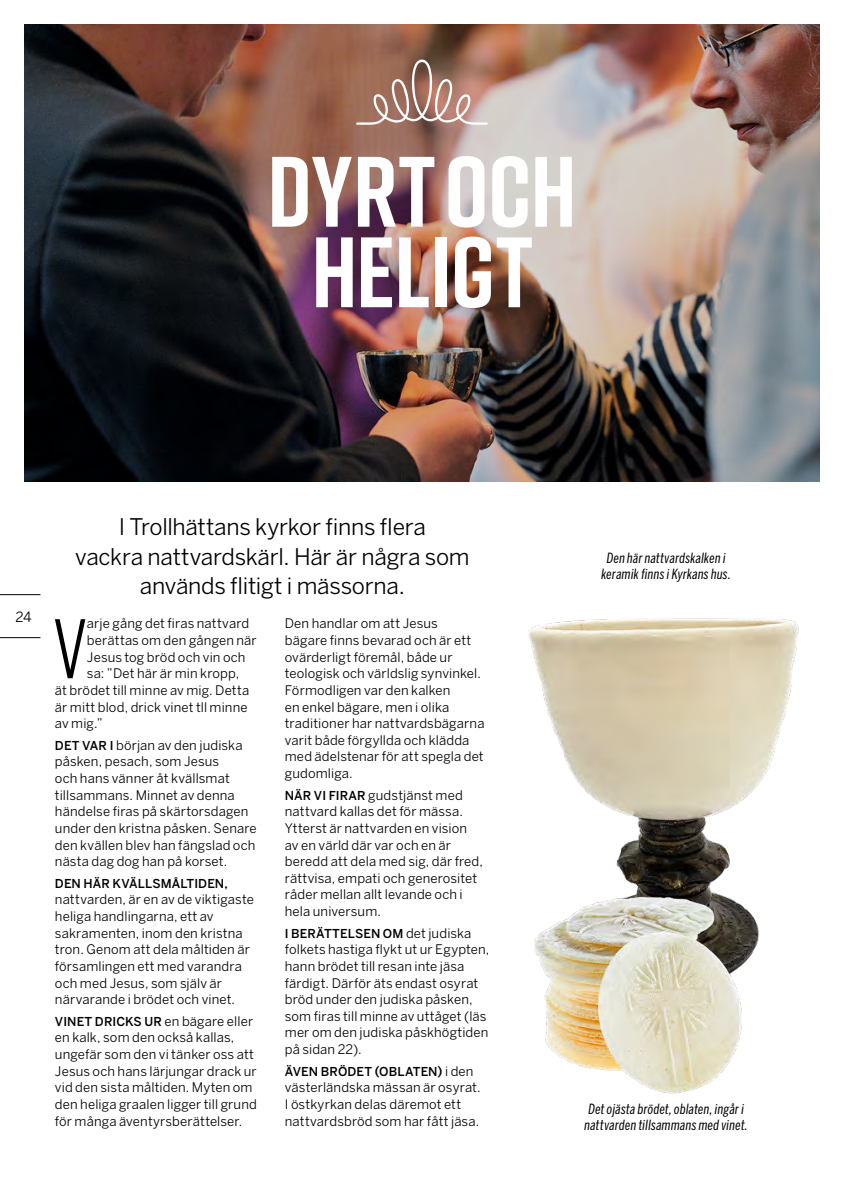
<style>
.page{position:relative;width:844px;height:1191px;background:#fff}
.page>*{position:absolute;margin:0;border:0;box-sizing:border-box;transform-origin:0 0}
.t1{font:700 99.75px/80.5px "Rift";letter-spacing:-.01em;color:#fff;text-align:center}
.t2{font:84.35px "Rift";color:#000}
.t3{font:22.75px/29.8px "Benton Sans";letter-spacing:-.01em;color:#000;text-align:center}
.t4{font:italic 14px/15.8px "Benton Sans Compressed";letter-spacing:.015em;color:#000;text-align:center}
.t5{font:14px "Benton Sans";color:#000}
.t6{font:13.12px/16.6px "Benton Sans";letter-spacing:.01em;color:#000}
.t7{font:500 12.25px "Benton Sans";letter-spacing:.01em;color:#000}
.s1{font-weight:500;font-size:12.25px}
.s2{font-weight:400;font-size:13.12px}
</style>
<div class="page">
<img style="left:528px;top:618px;width:271px;height:337px">
<svg style="left:0;top:594px;width:41px;height:44px"></svg>
<img style="left:24px;top:24px;width:795px;height:457px">
<img style="left:528px;top:886px;width:223px;height:208px">
<svg style="left:356px;top:59px;width:131px;height:66px;background:#ae8577"></svg>
<h1 class="t1" style="left:267px;top:150px;width:311px">DYRT OCH<br>HELIGT</h1>
<p class="t5" style="left:15px;top:608px;width:18px">24</p>
<h3 class="t3" style="left:75px;top:512px;width:396px">I Trollhättans kyrkor finns flera<br>vackra nattvardskärl. Här är några som används flitigt i mässorna.</h3>
<h2 class="t2" style="left:53px;top:589px;width:36px">V</h2>
<p class="t6" style="left:87px;top:615px;width:164px">arje gång det firas nattvard</p>
<p class="t6" style="left:87px;top:632px;width:171px">berättas om den gången när</p>
<p class="t6" style="left:87px;top:648px;width:160px">Jesus tog bröd och vin och</p>
<p class="t6" style="left:87px;top:665px;width:154px">sa: ”Det här är min kropp,</p>
<p class="t6" style="left:55px;top:682px;width:196px">ät brödet till minne av mig. Detta</p>
<p class="t6" style="left:55px;top:698px;width:194px">är mitt blod, drick vinet tll minne</p>
<p class="t6" style="left:55px;top:715px;width:49px">av mig.”</p>
<p class="t6" style="left:55px;top:736px;width:203px"><span class="s1">DET VAR I</span> början av den judiska påsken, pesach, som Jesus<br>och hans vänner åt kvällsmat tillsammans. Minnet av denna händelse firas på skärtorsdagen under den kristna påsken. Senare den kvällen blev han fängslad och nästa dag dog han på korset.</p>
<p class="t7" style="left:55px;top:875px;width:174px">DEN HÄR KVÄLLSMÅLTIDEN,</p>
<p class="t6" style="left:55px;top:891px;width:200px">nattvarden, är en av de viktigaste heliga handlingarna, ett av sakramenten, inom den kristna tron. Genom att dela måltiden är församlingen ett med varandra och med Jesus, som själv är närvarande i brödet och vinet.</p>
<p class="t7" style="left:55px;top:1013px;width:200px">VINET DRICKS UR <span class="s2">en bägare eller</span></p>
<p class="t6" style="left:55px;top:1029px;width:203px">en kalk, som den också kallas, ungefär som den vi tänker oss att<br>Jesus och hans lärjungar drack ur vid den sista måltiden. Myten om den heliga graalen ligger till grund för många äventyrsberättelser.</p>
<p class="t6" style="left:285px;top:615px;width:201px">Den handlar om att Jesus<br>bägare finns bevarad och är ett ovärderligt föremål, både ur teologisk och världslig synvinkel.<br>Förmodligen var den kalken<br>en enkel bägare, men i olika traditioner har nattvardsbägarna varit både förgyllda och klädda med ädelstenar för att spegla det gudomliga.</p>
<p class="t6" style="left:285px;top:786px;width:200px"><span class="s1">NÄR VI FIRAR</span> gudstjänst med nattvard kallas det för mässa.<br>Ytterst är nattvarden en vision av en värld där var och en är beredd att dela med sig, där fred, rättvisa, empati och generositet råder mellan allt levande och i hela universum.</p>
<p class="t7" style="left:285px;top:925px;width:188px">I BERÄTTELSEN OM <span class="s2">det judiska</span></p>
<p class="t6" style="left:285px;top:941px;width:206px">folkets hastiga flykt ut ur Egypten, hann brödet till resan inte jäsa färdigt. Därför äts endast osyrat bröd under den judiska påsken, som firas till minne av uttåget (läs mer om den judiska påskhögtiden på sidan 22).</p>
<p class="t7" style="left:285px;top:1063px;width:190px">ÄVEN BRÖDET (OBLATEN) <span class="s2">i den</span></p>
<p class="t6" style="left:285px;top:1079px;width:197px">västerländska mässan är osyrat.<br>I östkyrkan delas däremot ett nattvardsbröd som har fått jäsa.</p>
<p class="t4" style="left:601px;top:550px;width:131px">Den här nattvardskalken i keramik finns i Kyrkans hus.</p>
<p class="t4" style="left:584px;top:1100px;width:165px;text-align:left">Det ojästa brödet, oblaten, ingår i nattvarden tillsammans med vinet.</p>
</div>
